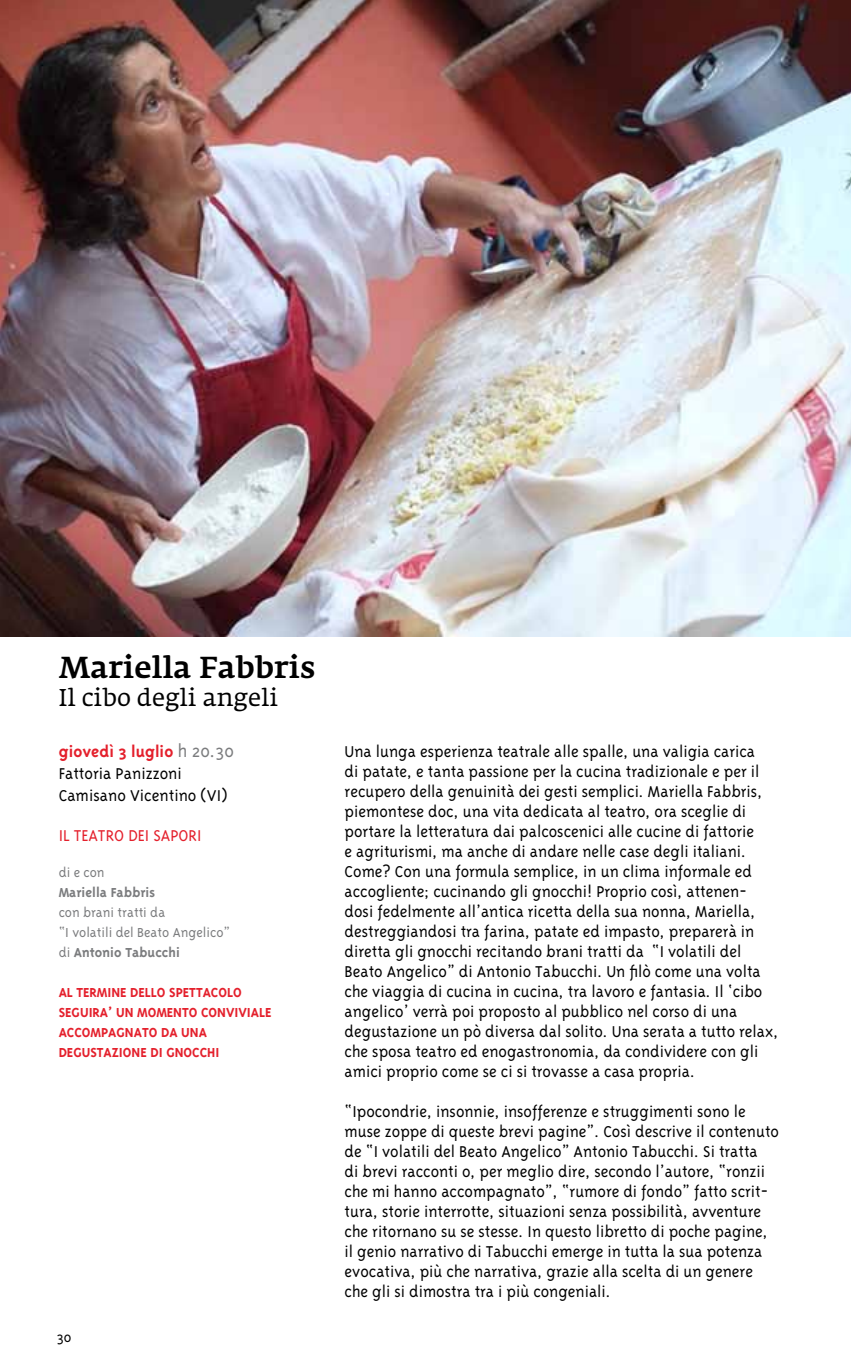
<style>
.page{position:relative;width:851px;height:1361px;background:#fff}
.page>*{position:absolute;margin:0;border:0;box-sizing:border-box;transform-origin:0 0}
.t1{font:500 30px "Fedra Serif A";color:#000}
.t2{font:24px "Fedra Serif A";color:#000}
.t3{font:300 18px/20px "Triplex";color:#000}
.t4{font:300 18px "Triplex";color:#e4202c}
.t5{font:300 16px "Triplex";color:#000}
.t6{font:700 15px/20px "Triplex";color:#e4202c}
.t7{font:300 15px/20px "Triplex";color:#7b7c7e}
.t8{font:700 15px "Triplex";color:#7b7c7e}
.s1{font-weight:700;color:#e4202c}
.s2{font-size:20px;color:#7b7c7e}
.s3{font-weight:700}
</style>
<div class="page">
<img style="left:0;top:0;width:850px;height:637px">
<h1 class="t1" style="left:59px;top:650px;width:258px">Mariella Fabbris</h1>
<h2 class="t2" style="left:59px;top:683px;width:221px">Il cibo degli angeli</h2>
<p class="t3" style="left:59px;top:740px;width:177px;line-height:22px"><span class="s1">giovedì 3 luglio</span> <span class="s2">h 20.30<br></span>Fattoria Panizzoni<br>Camisano Vicentino (VI)</p>
<p class="t4" style="left:59px;top:825px;width:25px">il teatro</p>
<p class="t4" style="left:128px;top:825px;width:34px">dei sapori</p>
<p class="t7" style="left:59px;top:862px;width:47px">di e con</p>
<p class="t8" style="left:59px;top:884px;width:98px">Mariella Fabbris</p>
<p class="t7" style="left:59px;top:902px;width:173px">con brani tratti da<br>“I volatili del Beato Angelico” di <span class="s3">Antonio Tabucchi</span></p>
<p class="t6" style="left:59px;top:982px;width:214px">AL TERMINE DELLO SPETTACOLO<br>SEGUIRA’ UN MOMENTO CONVIVIALE<br>ACCOMPAGNATO DA UNA<br>DEGUSTAZIONE di gnocchi</p>
<p class="t5" style="left:57px;top:1328px;width:16px">30</p>
<p class="t3" style="left:344px;top:741px;width:435px">Una lunga esperienza teatrale alle spalle, una valigia carica<br>di patate, e tanta passione per la cucina tradizionale e per il recupero della genuinità dei gesti semplici. Mariella Fabbris, piemontese doc, una vita dedicata al teatro, ora sceglie di portare la letteratura dai palcoscenici alle cucine di fattorie<br>e agriturismi, ma anche di andare nelle case degli italiani.<br>Come? Con una formula semplice, in un clima informale ed accogliente; cucinando gli gnocchi! Proprio così, attenen&shy;dosi fedelmente all’antica ricetta della sua nonna, Mariella, destreggiandosi tra farina, patate ed impasto, preparerà in diretta gli gnocchi recitando brani tratti da “I volatili del Beato Angelico” di Antonio Tabucchi. Un filò come una volta che viaggia di cucina in cucina, tra lavoro e fantasia. Il ‘cibo angelico’ verrà poi proposto al pubblico nel corso di una degustazione un pò diversa dal solito. Una serata a tutto relax, che sposa teatro ed enogastronomia, da condividere con gli amici proprio come se ci si trovasse a casa propria.</p>
<p class="t3" style="left:344px;top:1101px;width:436px">“Ipocondrie, insonnie, insofferenze e struggimenti sono le muse zoppe di queste brevi pagine”. Così descrive il contenuto de “I volatili del Beato Angelico” Antonio Tabucchi. Si tratta<br>di brevi racconti o, per meglio dire, secondo l’autore, “ronzii che mi hanno accompagnato”, “rumore di fondo” fatto scrit&shy;tura, storie interrotte, situazioni senza possibilità, avventure che ritornano su se stesse. In questo libretto di poche pagine, il genio narrativo di Tabucchi emerge in tutta la sua potenza evocativa, più che narrativa, grazie alla scelta di un genere che gli si dimostra tra i più congeniali.</p>
</div>
